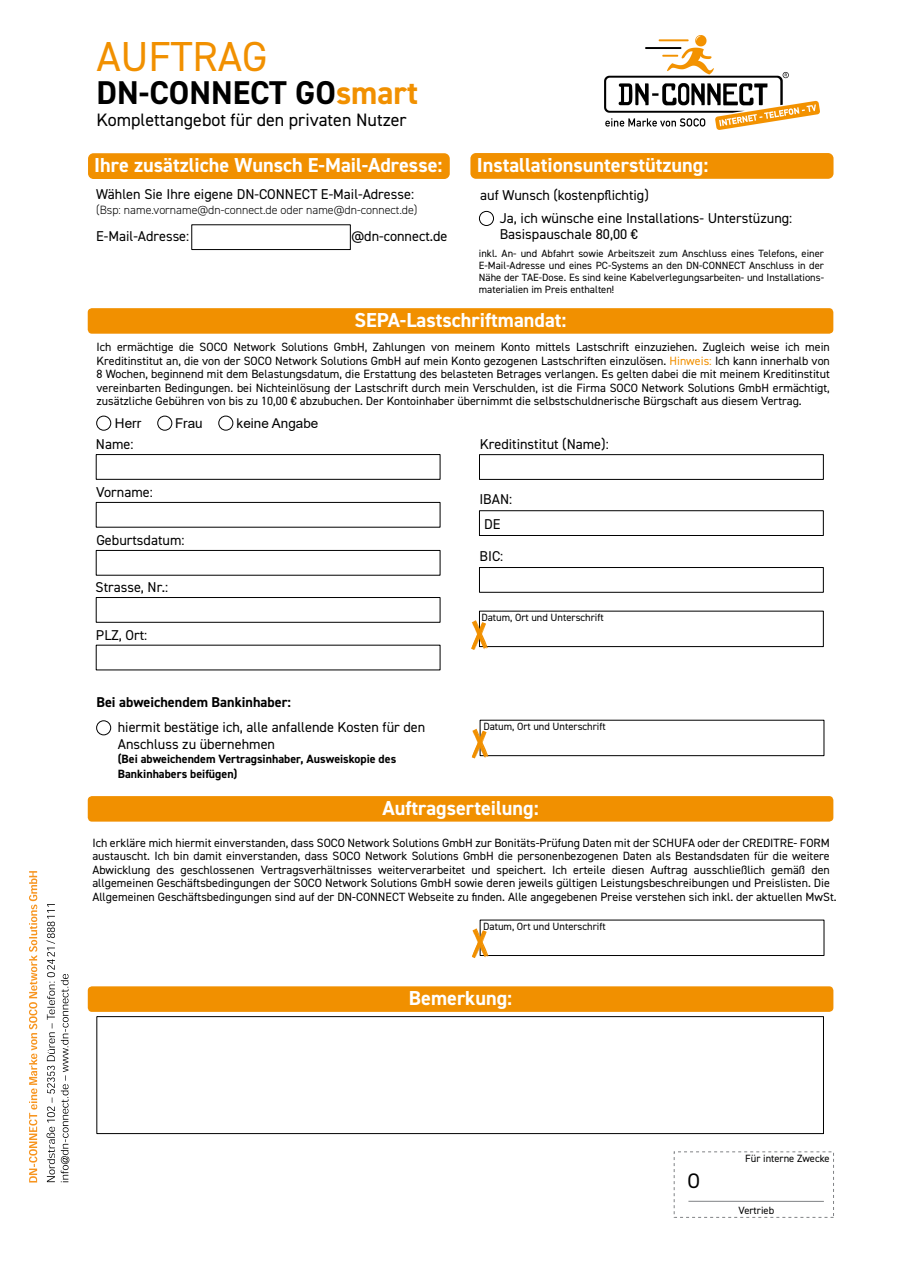
<style>
.page{position:relative;width:902px;height:1272px;background:#fff}
.page>*{position:absolute;margin:0;border:0;box-sizing:border-box;transform-origin:0 0}
.t1{font:42px "DIN2014";color:#f19000}
.t2{font:700 33px "DIN2014";color:#000}
.t3{font:21px "DIN2014";color:#000}
.t4{font:700 20.25px "DIN2014";color:#fff}
.t5{font:18px "DIN2014";color:#000}
.t6{font:14.25px/16.5px "DIN2014";color:#000}
.t7{font:700 14.25px "DIN2014";color:#000}
.t8{font:13.5px "Arial";color:#000}
.t9{font:12px/13.5px "DIN2014";color:#000;text-align:justify}
.t10{font:700 12px/14.4px "DIN2014";color:#000}
.t11{font:300 12px "DIN2014";color:#000}
.t12{font:10.5px/12px "DIN2014";color:#000;text-align:justify}
.s1{color:#f19000}
</style>
<div class="page">
<hr style="left:688px;top:1200px;width:135px;height:1px;background:#808285">
<div style="left:88px;top:986px;width:745px;height:25px;background:#f19000;border-radius:4px"></div>
<div style="left:96px;top:1016px;width:727px;height:117px;border:1px solid #000"></div>
<div style="left:470px;top:153px;width:363px;height:26px;background:#f19000;border-radius:6px"></div>
<div style="left:479px;top:211px;width:15px;height:15px;border:1px solid #000;border-radius:50%"></div>
<div style="left:88px;top:308px;width:745px;height:26px;background:#f19000;border-radius:4px"></div>
<div style="left:479px;top:454px;width:344px;height:26px;border:1px solid #000"></div>
<div style="left:479px;top:510px;width:344px;height:26px;border:1px solid #000"></div>
<div style="left:479px;top:567px;width:344px;height:25px;border:1px solid #000"></div>
<div style="left:479px;top:610px;width:344px;height:37px;border:1px solid #000"></div>
<div style="left:479px;top:719px;width:345px;height:37px;border:1px solid #000"></div>
<div style="left:96px;top:416px;width:15px;height:14px;border:1px solid #000;border-radius:50%"></div>
<div style="left:157px;top:416px;width:15px;height:14px;border:1px solid #000;border-radius:50%"></div>
<div style="left:218px;top:415px;width:15px;height:15px;border:1px solid #000;border-radius:50%"></div>
<div style="left:96px;top:454px;width:344px;height:25px;border:1px solid #000"></div>
<div style="left:96px;top:502px;width:344px;height:25px;border:1px solid #000"></div>
<div style="left:96px;top:597px;width:344px;height:25px;border:1px solid #000"></div>
<div style="left:96px;top:550px;width:344px;height:25px;border:1px solid #000"></div>
<div style="left:96px;top:720px;width:15px;height:15px;border:1px solid #000;border-radius:50%"></div>
<svg style="left:471px;top:620px;width:17px;height:30px"></svg>
<svg style="left:471px;top:728px;width:17px;height:30px"></svg>
<div style="left:88px;top:796px;width:745px;height:25px;background:#f19000;border-radius:4px"></div>
<svg style="left:472px;top:928px;width:17px;height:30px"></svg>
<div style="left:88px;top:153px;width:361px;height:26px;background:#f19000;border-radius:6px"></div>
<div style="left:191px;top:224px;width:159px;height:26px;border:1px solid #000"></div>
<svg style="left:29px;top:871px;width:8px;height:311px"></svg>
<svg style="left:47px;top:904px;width:8px;height:278px"></svg>
<svg style="left:61px;top:974px;width:8px;height:208px"></svg>
<img style="left:604px;top:35px;width:215px;height:94px">
<h1 class="t1" style="left:96px;top:31px;width:173px">AUFTRAG</h1>
<h2 class="t2" style="left:97px;top:71px;width:323px">DN-CONNECT GO<span class="s1">smart</span></h2>
<h3 class="t5" style="left:97px;top:108px;width:311px">Komplettangebot für den privaten Nutzer</h3>
<h3 class="t4" style="left:94px;top:152px;width:350px">Ihre zusätzliche Wunsch E-Mail-Adresse:</h3>
<p class="t6" style="left:96px;top:185px;width:319px">Wählen Sie Ihre eigene DN-CONNECT E-Mail-Adresse:</p>
<p class="t11" style="left:96px;top:202px;width:323px">(Bsp: name.vorname@dn-connect.de oder name@dn-connect.de)</p>
<p class="t6" style="left:96px;top:227px;width:95px">E-Mail-Adresse:</p>
<p class="t6" style="left:351px;top:227px;width:98px">@dn-connect.de</p>
<h3 class="t4" style="left:476px;top:152px;width:233px">Installationsunterstützung:</h3>
<p class="t6" style="left:480px;top:186px;width:170px">auf Wunsch (kostenpflichtig)</p>
<p class="t6" style="left:499px;top:209px;width:294px">Ja, ich wünsche eine Installations- Unterstüzung:<br>Basispauschale 80,00 €</p>
<p class="t12" style="left:479px;top:247px;width:346px">inkl. An- und Abfahrt sowie Arbeitszeit zum Anschluss eines Telefons, einer E-Mail-Adresse und eines PC-Systems an den DN-CONNECT Anschluss in der Nähe der TAE-Dose. Es sind keine Kabelverlegungsarbeiten- und Installations&shy;materialien im Preis enthalten!</p>
<h3 class="t4" style="left:354px;top:307px;width:213px">SEPA-Lastschriftmandat:</h3>
<p class="t9" style="left:96px;top:340px;width:734px">Ich ermächtige die SOCO Network Solutions GmbH, Zahlungen von meinem Konto mittels Lastschrift einzuziehen. Zugleich weise ich mein Kreditinstitut an, die von der SOCO Network Solutions GmbH auf mein Konto gezogenen Lastschriften einzulösen. <span class="s1">Hinweis:</span> Ich kann innerhalb von 8 Wochen, beginnend mit dem Belastungsdatum, die Erstattung des belasteten Betrages verlangen. Es gelten dabei die mit meinem Kreditinstitut vereinbarten Bedingungen. bei Nichteinlösung der Lastschrift durch mein Verschulden, ist die Firma SOCO Network Solutions GmbH ermächtigt, zusätzliche Gebühren von bis zu 10,00 € abzubuchen. Der Kontoinhaber übernimmt die selbstschuldnerische Bürgschaft aus diesem Vertrag.</p>
<p class="t8" style="left:115px;top:414px;width:28px">Herr</p>
<p class="t8" style="left:175px;top:414px;width:29px">Frau</p>
<p class="t8" style="left:236px;top:414px;width:83px">keine Angabe</p>
<p class="t6" style="left:96px;top:436px;width:39px">Name:</p>
<p class="t6" style="left:96px;top:484px;width:58px">Vorname:</p>
<p class="t6" style="left:96px;top:532px;width:90px">Geburtsdatum:</p>
<p class="t6" style="left:96px;top:578px;width:74px">Strasse, Nr.:</p>
<p class="t6" style="left:96px;top:626px;width:53px">PLZ, Ort:</p>
<p class="t7" style="left:96px;top:692px;width:196px">Bei abweichendem Bankinhaber:</p>
<p class="t6" style="left:118px;top:718px;width:309px;line-height:17.1px">hiermit bestätige ich, alle anfallende Kosten für den<br>Anschluss zu übernehmen</p>
<p class="t10" style="left:118px;top:751px;width:280px">(Bei abweichendem Vertragsinhaber, Ausweiskopie des<br>Bankinhabers beifügen)</p>
<p class="t6" style="left:479px;top:436px;width:131px">Kreditinstitut (Name):</p>
<p class="t6" style="left:479px;top:491px;width:34px">IBAN:</p>
<p class="t6" style="left:484px;top:515px;width:18px">DE</p>
<p class="t6" style="left:479px;top:548px;width:25px">BIC:</p>
<p class="t12" style="left:481px;top:611px;width:124px">Datum, Ort und Unterschrift</p>
<p class="t12" style="left:483px;top:720px;width:124px">Datum, Ort und Unterschrift</p>
<h3 class="t4" style="left:382px;top:794px;width:158px">Auftragserteilung:</h3>
<p class="t9" style="left:92px;top:835px;width:745px;text-align:left">Ich erkläre mich hiermit einverstanden, dass SOCO Network Solutions GmbH zur Bonitäts-Prüfung Daten mit der SCHUFA oder der CREDITRE- FORM austauscht. Ich bin damit einverstanden, dass SOCO Network Solutions GmbH die personenbezogenen Daten als Bestandsdaten für die weitere Abwicklung des geschlossenen Vertragsverhältnisses weiterverarbeitet und speichert. Ich erteile diesen Auftrag ausschließlich gemäß den allgemeinen Geschäftsbedingungen der SOCO Network Solutions GmbH sowie deren jeweils gültigen Leistungsbeschreibungen und Preislisten. Die Allgemeinen Geschäftsbedingungen sind auf der DN-CONNECT Webseite zu finden. Alle angegebenen Preise verstehen sich inkl. der aktuellen MwSt.</p>
<p class="t12" style="left:483px;top:920px;width:124px">Datum, Ort und Unterschrift</p>
<h3 class="t4" style="left:409px;top:984px;width:105px">Bemerkung:</h3>
<h3 class="t3" style="left:687px;top:1167px;width:14px">O</h3>
<p class="t12" style="left:745px;top:1152px;width:86px">Für interne Zwecke</p>
<p class="t12" style="left:738px;top:1203px;width:37px">Vertrieb</p>
</div>
